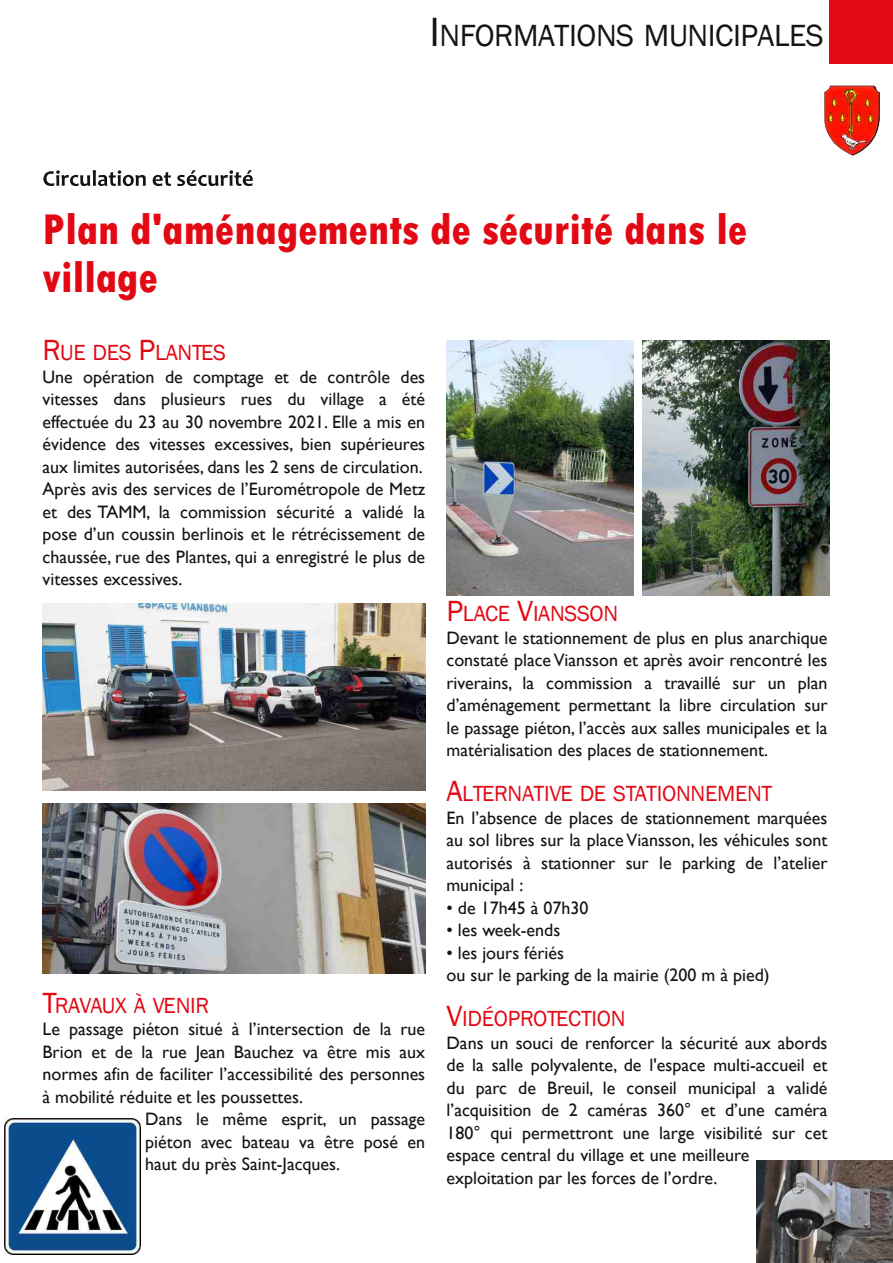
<style>
.page{position:relative;width:893px;height:1263px;background:#fff}
.page>*{position:absolute;margin:0;border:0;box-sizing:border-box;transform-origin:0 0}
.t1{font:800 condensed 45px/48.8px "Tw Cen";color:#e30914}
.t2{font:31.5px "Franklin Gothic";letter-spacing:-.015em;color:#161413}
.t3{font:22.5px "Franklin Gothic";letter-spacing:-.015em;color:#e30914}
.t4{font:18px/22.5px "Gill Sans";color:#161413}
.s1{font-size:42px}
.s2{font-size:30px}
</style>
<div class="page">
<div style="left:829px;top:0;width:64px;height:64px;background:#e30914"></div>
<img style="left:825px;top:85px;width:55px;height:71px">
<svg style="left:43px;top:170px;width:103px;height:16px"></svg>
<svg style="left:153px;top:172px;width:18px;height:14px"></svg>
<svg style="left:177px;top:170px;width:76px;height:16px"></svg>
<img style="left:446px;top:340px;width:188px;height:255px">
<img style="left:642px;top:340px;width:187px;height:255px">
<img style="left:43px;top:604px;width:382px;height:187px">
<img style="left:43px;top:804px;width:382px;height:170px">
<img style="left:4px;top:1118px;width:136px;height:136px">
<img style="left:757px;top:1161px;width:136px;height:102px">
<h2 class="t2" style="left:429px;top:17px;width:396px"><span class="s1">I</span>NFORMATIONS MUNICIPALES</h2>
<h1 class="t1" style="left:43px;top:204px;width:706px">Plan d'aménagements de sécurité dans le village</h1>
<p class="t3" style="left:43px;top:340px;width:185px"><span class="s2">R</span>UE DES <span class="s2">P</span>LANTES</p>
<p class="t4" style="left:43px;top:365px;width:384px">Une opération de comptage et de contrôle des vitesses dans plusieurs rues du village a été effectuée du 23 au 30 novembre 2021. Elle a mis en évidence des vitesses excessives, bien supérieures aux limites autorisées, dans les 2 sens de circulation.<br>Après avis des services de l’Eurométropole de Metz et des TAMM, la commission sécurité a validé la pose d’un coussin berlinois et le rétrécissement de chaussée, rue des Plantes, qui a enregistré le plus de vitesses excessives.</p>
<p class="t3" style="left:43px;top:992px;width:168px"><span class="s2">T</span>RAVAUX À VENIR</p>
<p class="t4" style="left:43px;top:1018px;width:384px">Le passage piéton situé à l’intersection de la rue</p>
<p class="t4" style="left:43px;top:1040px;width:384px">Brion et de la rue Jean Bauchez va être mis aux</p>
<p class="t4" style="left:43px;top:1063px;width:384px">normes afin de faciliter l’accessibilité des personnes</p>
<p class="t4" style="left:43px;top:1085px;width:262px">à mobilité réduite et les poussettes.</p>
<p class="t4" style="left:145px;top:1108px;width:281px">Dans le même esprit, un passage</p>
<p class="t4" style="left:145px;top:1130px;width:281px">piéton avec bateau va être posé en</p>
<p class="t4" style="left:145px;top:1153px;width:196px">haut du près Saint-Jacques.</p>
<p class="t3" style="left:446px;top:601px;width:173px"><span class="s2">P</span>LACE <span class="s2">V</span>IANSSON</p>
<p class="t4" style="left:446px;top:626px;width:382px;text-align:justify">Devant le stationnement de plus en plus anarchique constaté placeViansson et après avoir rencontré les riverains, la commission a travaillé sur un plan d’aménagement permettant la libre circulation sur le passage piéton, l’accès aux salles municipales et la matérialisation des places de stationnement.</p>
<p class="t3" style="left:446px;top:781px;width:327px"><span class="s2">A</span>LTERNATIVE DE STATIONNEMENT</p>
<p class="t4" style="left:446px;top:806px;width:382px;text-align:justify">En l’absence de places de stationnement marquées au sol libres sur la placeViansson, les véhicules sont autorisés à stationner sur le parking de l’atelier municipal :</p>
<p class="t4" style="left:446px;top:896px;width:143px">• de 17h45 à 07h30</p>
<p class="t4" style="left:446px;top:919px;width:115px">• les week-ends</p>
<p class="t4" style="left:446px;top:941px;width:325px">• les jours fériés<br>ou sur le parking de la mairie (200 m à pied)</p>
<p class="t3" style="left:446px;top:1006px;width:181px"><span class="s2">V</span>IDÉOPROTECTION</p>
<p class="t4" style="left:446px;top:1031px;width:382px">Dans un souci de renforcer la sécurité aux abords de la salle polyvalente, de l'espace multi-accueil et du parc de Breuil, le conseil municipal a validé l’acquisition de 2 caméras 360° et d’une caméra 180° qui permettront une large visibilité sur cet espace central du village et une meilleure exploitation par les forces de l’ordre.</p>
</div>
